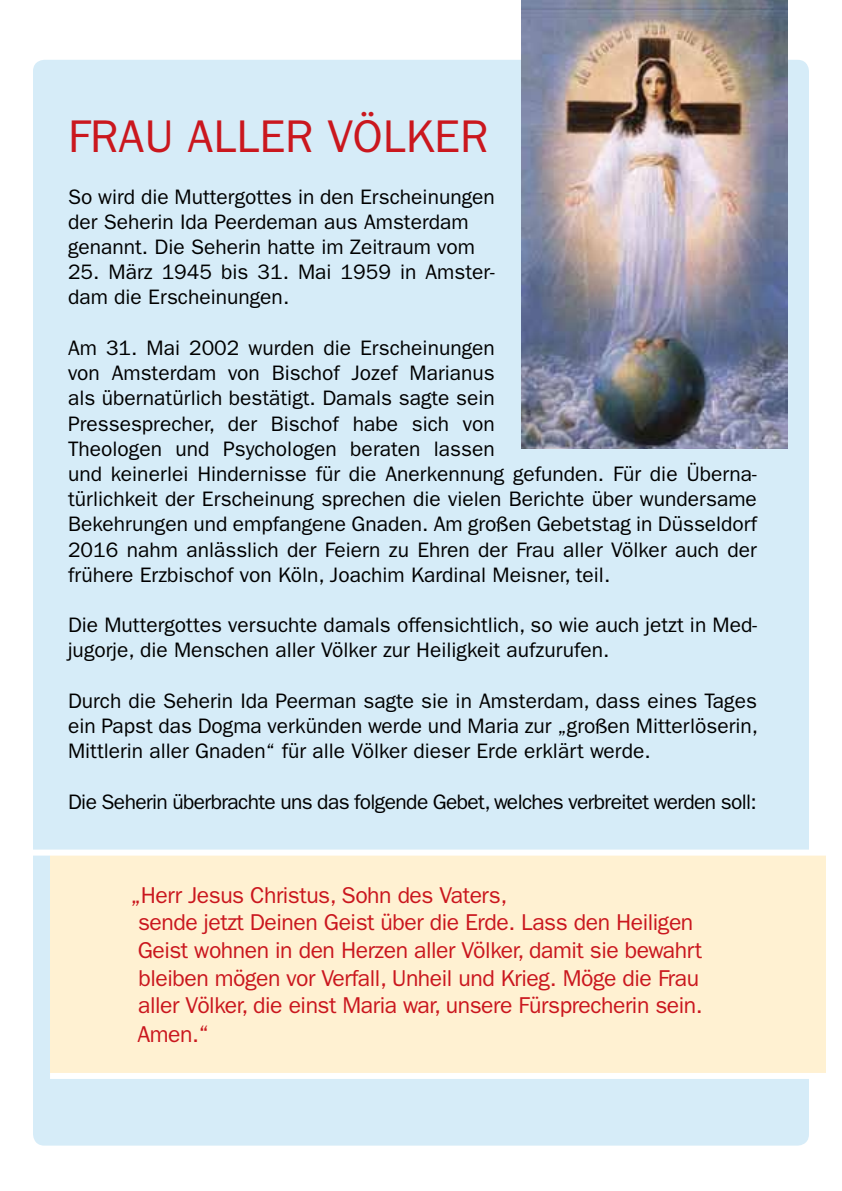
<style>
.page{position:relative;width:842px;height:1191px;background:#fff}
.page>*{position:absolute;margin:0;border:0;box-sizing:border-box;transform-origin:0 0}
.t1{font:46px "ITC Franklin Gothic Std";color:#ca171e}
.t2{font:23px/27.8px "ITC Franklin Gothic Std";letter-spacing:-.02em;color:#ca171e}
.t3{font:21px/25.2px "ITC Franklin Gothic Std";color:#000}
.t4{font:21px "ITC Franklin Gothic Std";letter-spacing:-.03em;color:#000}
.s1{font-size:24px}
</style>
<div class="page">
<div style="left:33px;top:60px;width:776px;height:1085px;background:#d6ecf8;border-radius:11px"></div>
<img style="left:522px;top:0;width:265px;height:448px">
<div style="left:50px;top:852px;width:776px;height:222px;background:#fff1d2"></div>
<div style="left:31px;top:849px;width:811px;height:6px;background:#fff"></div>
<div style="left:50px;top:1073px;width:785px;height:6px;background:#fff"></div>
<h1 class="t1" style="left:68px;top:110px;width:49px">Frau</h1>
<h1 class="t1" style="left:188px;top:110px;width:26px">aller</h1>
<h1 class="t1" style="left:327px;top:110px;width:82px">Völker</h1>
<p class="t3" style="left:68px;top:184px;width:428px">So wird die Muttergottes in den Erscheinungen der Seherin Ida Peerdeman aus Amsterdam genannt. Die Seherin hatte im Zeitraum vom</p>
<p class="t3" style="left:68px;top:260px;width:428px">25. März 1945 bis 31. Mai 1959 in Amster&shy;dam die Erscheinungen.</p>
<p class="t3" style="left:68px;top:335px;width:690px">Am 31. Mai 2002 wurden die Erscheinungen<br>von Amsterdam von Bischof Jozef Marianus<br>als übernatürlich bestätigt. Damals sagte sein<br>Pressesprecher, der Bischof habe sich von<br>Theologen und Psychologen beraten lassen<br>und keinerlei Hindernisse für die Anerkennung gefunden. Für die Überna&shy;türlichkeit der Erscheinung sprechen die vielen Berichte über wundersame Bekehrungen und empfangene Gnaden. Am großen Gebetstag in Düsseldorf 2016 nahm anlässlich der Feiern zu Ehren der Frau aller Völker auch der frühere Erzbischof von Köln, Joachim Kardinal Meisner, teil.</p>
<p class="t3" style="left:68px;top:612px;width:690px">Die Muttergottes versuchte damals offensichtlich, so wie auch jetzt in Med&shy;jugorje, die Menschen aller Völker zur Heiligkeit aufzurufen.</p>
<p class="t3" style="left:68px;top:688px;width:691px;text-align:justify">Durch die Seherin Ida Peerman sagte sie in Amsterdam, dass eines Tages ein Papst das Dogma verkünden werde und Maria zur „großen Mitterlöserin, Mittlerin aller Gnaden“ für alle Völker dieser Erde erklärt werde.</p>
<p class="t4" style="left:68px;top:789px;width:690px">Die Seherin überbrachte uns das folgende Gebet, welches verbreitet werden soll:</p>
<p class="t2" style="left:137px;top:881px;width:567px;text-indent:-7px"><span class="s1">„</span>Herr Jesus Christus, Sohn des Vaters,<br>sende jetzt Deinen Geist über die Erde. Lass den Heiligen Geist wohnen in den Herzen aller Völker, damit sie bewahrt bleiben mögen vor Verfall, Unheil und Krieg. Möge die Frau aller Völker, die einst Maria war, unsere Fürsprecherin sein.<br>Amen.<span class="s1">“</span></p>
</div>
